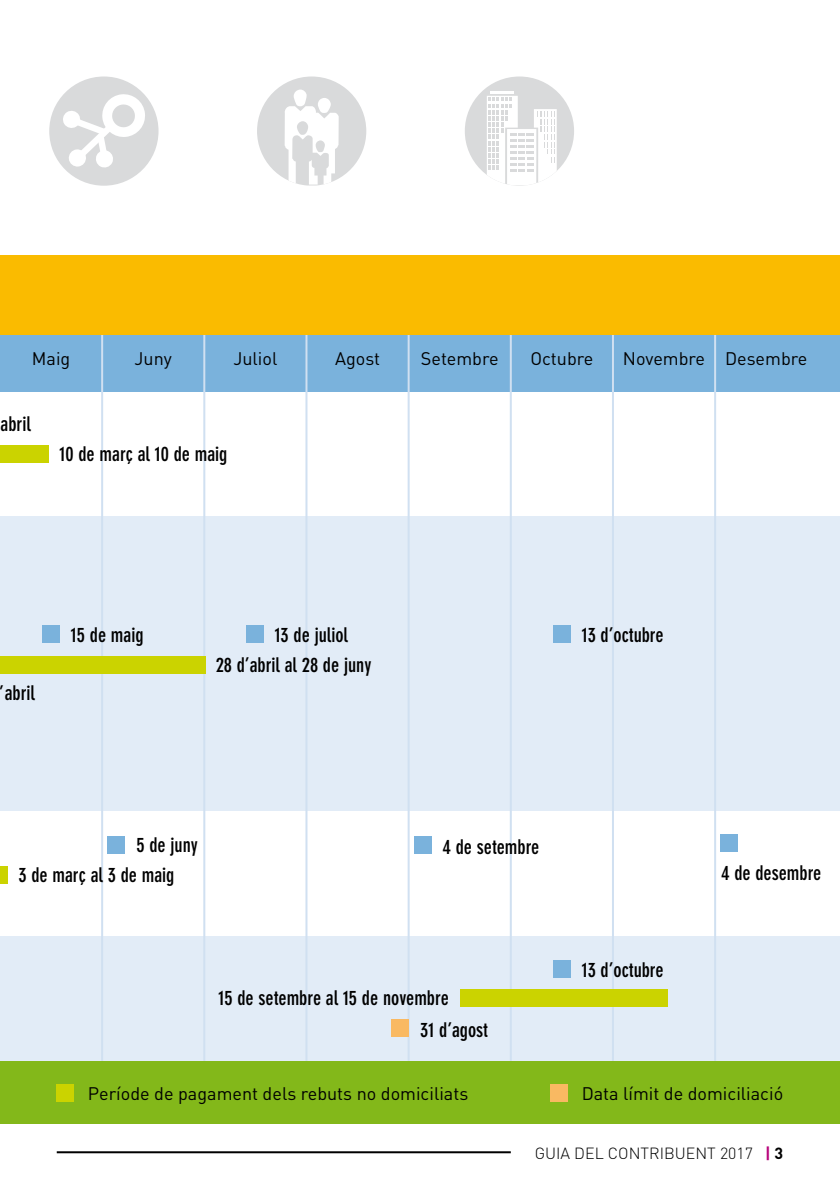
<style>
.page{position:relative;width:840px;height:1191px;background:#fff}
.page>*{position:absolute;margin:0;border:0;box-sizing:border-box;transform-origin:0 0}
.t1{font:700 condensed 20px "DIN Neuzeit Grotesk";color:#000}
.t2{font:18px "DIN";color:#000}
.t3{font:300 16px "DIN";color:#000}
.s1{font-weight:700;color:#b7007a}
.s2{font-weight:700}
</style>
<div class="page">
<div style="left:0;top:1061px;width:839px;height:63px;background:#83b81a"></div>
<div style="left:0;top:936px;width:839px;height:124px;background:#e2ecf7"></div>
<div style="left:0;top:516px;width:839px;height:295px;background:#e2ecf7"></div>
<div style="left:0;top:335px;width:839px;height:56px;background:#7ab2dc"></div>
<hr style="left:101px;top:335px;width:2px;height:725px;background:#d0e0f1">
<hr style="left:203px;top:335px;width:2px;height:725px;background:#d0e0f1">
<hr style="left:305px;top:335px;width:2px;height:725px;background:#d0e0f1">
<hr style="left:407px;top:335px;width:2px;height:725px;background:#d0e0f1">
<hr style="left:509px;top:335px;width:2px;height:725px;background:#d0e0f1">
<hr style="left:611px;top:335px;width:2px;height:725px;background:#d0e0f1">
<hr style="left:713px;top:334px;width:2px;height:726px;background:#d0e0f1">
<div style="left:0;top:445px;width:48px;height:17px;background:#cbd300"></div>
<div style="left:43px;top:626px;width:17px;height:17px;background:#7ab2dc"></div>
<div style="left:247px;top:626px;width:17px;height:17px;background:#7ab2dc"></div>
<div style="left:553px;top:626px;width:17px;height:17px;background:#7ab2dc"></div>
<div style="left:0;top:656px;width:205px;height:17px;background:#cbd300"></div>
<div style="left:720px;top:835px;width:17px;height:17px;background:#7ab2dc"></div>
<div style="left:0;top:866px;width:7px;height:17px;background:#cbd300"></div>
<div style="left:107px;top:836px;width:17px;height:17px;background:#7ab2dc"></div>
<div style="left:414px;top:836px;width:17px;height:17px;background:#7ab2dc"></div>
<div style="left:459px;top:989px;width:208px;height:17px;background:#cbd300"></div>
<div style="left:553px;top:960px;width:17px;height:17px;background:#7ab2dc"></div>
<div style="left:391px;top:1019px;width:17px;height:17px;background:#f9b962"></div>
<div style="left:57px;top:1084px;width:17px;height:17px;background:#cbd300"></div>
<div style="left:550px;top:1084px;width:17px;height:17px;background:#f9b962"></div>
<div style="left:0;top:255px;width:839px;height:79px;background:#fabb00"></div>
<div style="left:49px;top:76px;width:109px;height:110px;background:#d9dadb;border-radius:50%"></div>
<svg style="left:62px;top:93px;width:84px;height:76px"></svg>
<svg style="left:257px;top:76px;width:109px;height:109px"></svg>
<div style="left:464px;top:76px;width:109px;height:110px;background:#d9dadb;border-radius:50%"></div>
<hr style="left:490px;top:92px;width:23px;height:2px;background:#fff">
<svg style="left:486px;top:96px;width:70px;height:89px"></svg>
<hr style="left:57px;top:1151px;width:453px;height:2px;background:#000">
<p class="t2" style="left:32px;top:348px;width:40px">Maig</p>
<p class="t2" style="left:134px;top:348px;width:39px">Juny</p>
<p class="t2" style="left:233px;top:348px;width:45px">Juliol</p>
<p class="t2" style="left:335px;top:348px;width:47px">Agost</p>
<p class="t2" style="left:420px;top:348px;width:79px">Setembre</p>
<p class="t2" style="left:530px;top:348px;width:64px">Octubre</p>
<p class="t2" style="left:622px;top:348px;width:186px">Novembre Desembre</p>
<p class="t1" style="left:1px;top:413px;width:32px">abril</p>
<p class="t1" style="left:60px;top:442px;width:169px">10 de març al 10 de maig</p>
<p class="t1" style="left:0;top:681px;width:36px">’abril</p>
<p class="t1" style="left:71px;top:623px;width:74px">15 de maig</p>
<p class="t1" style="left:274px;top:623px;width:75px">13 de juliol</p>
<p class="t1" style="left:581px;top:623px;width:83px">13 d’octubre</p>
<p class="t1" style="left:215px;top:653px;width:157px">28 d’abril al 28 de juny</p>
<p class="t1" style="left:136px;top:833px;width:63px">5 de juny</p>
<p class="t1" style="left:442px;top:835px;width:98px">4 de setembre</p>
<p class="t1" style="left:18px;top:863px;width:157px">3 de març al 3 de maig</p>
<p class="t1" style="left:218px;top:986px;width:232px">15 de setembre al 15 de novembre</p>
<p class="t1" style="left:420px;top:1018px;width:69px">31 d’agost</p>
<p class="t1" style="left:581px;top:958px;width:83px">13 d’octubre</p>
<p class="t1" style="left:721px;top:861px;width:101px">4 de desembre</p>
<p class="t2" style="left:88px;top:1082px;width:381px">Període de pagament dels rebuts no domiciliats</p>
<p class="t2" style="left:581px;top:1082px;width:203px">Data límit de domiciliació</p>
<p class="t3" style="left:534px;top:1143px;width:250px">GUIA DEL CONTRIBUENT 2017 <span class="s1">|</span> <span class="s2">3</span></p>
</div>
